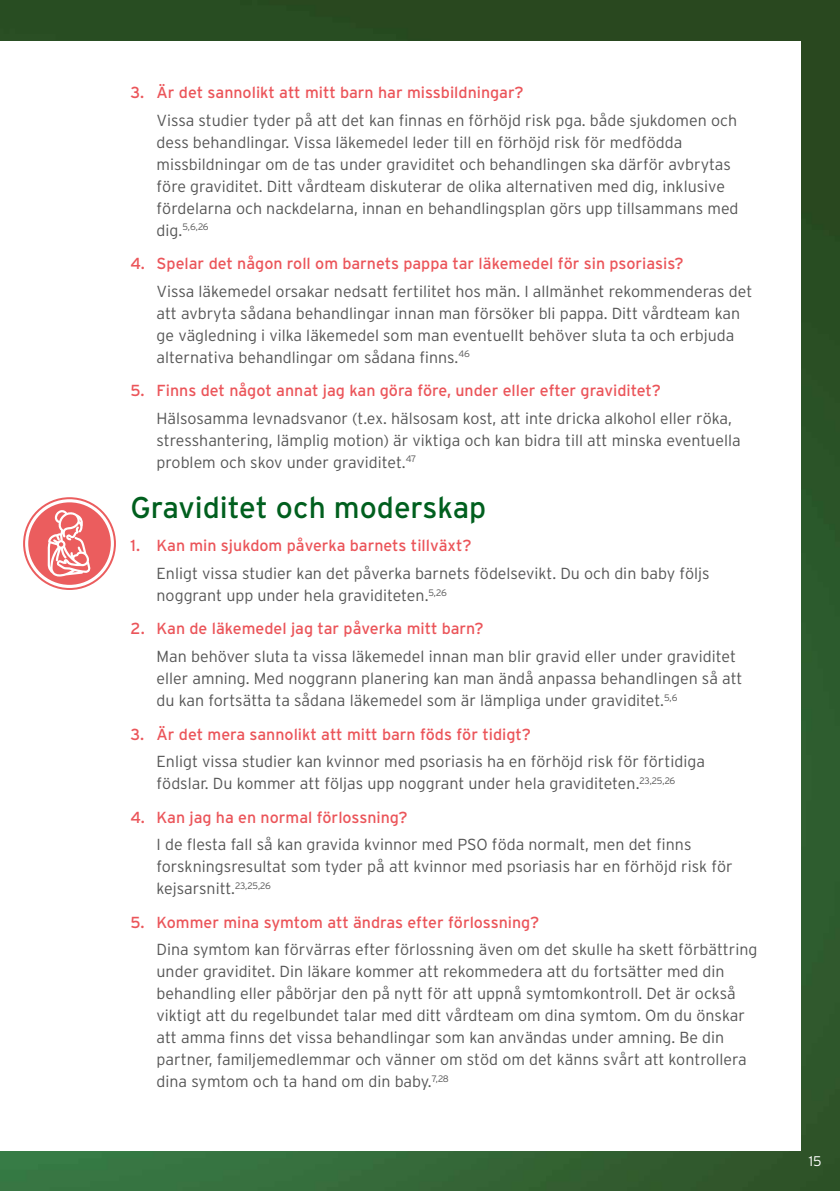
<style>
.page{position:relative;width:840px;height:1191px;background:#fff}
.page>*{position:absolute;margin:0;border:0;box-sizing:border-box;transform-origin:0 0}
.t1{font:30px "Interstate";color:#005f1e}
.t2{font:300 16px/22px "Interstate";color:#565656}
.t3{font:16px "Interstate";color:#eb555a}
.t4{font:300 14px "Interstate";color:#fff}
.t5{font:300 9.4px "Interstate";color:#565656}
.s1{font-size:16px}
</style>
<div class="page">
<img style="left:0;top:0;width:839px;height:1191px">
<div style="left:0;top:41px;width:800px;height:1109px;background:#fff"></div>
<div style="left:23px;top:497px;width:93px;height:93px;border:2px solid #eb5d5e;border-radius:50%"></div>
<svg style="left:28px;top:502px;width:83px;height:83px"></svg>
<p class="t3" style="left:130px;top:82px;width:394px">3. Är det sannolikt att mitt barn har missbildningar?</p>
<p class="t2" style="left:156px;top:109px;width:583px">Vissa studier tyder på att det kan finnas en förhöjd risk pga. både sjukdomen och dess behandlingar. Vissa läkemedel leder till en förhöjd risk för medfödda missbildningar om de tas under graviditet och behandlingen ska därför avbrytas före graviditet. Ditt vårdteam diskuterar de olika alternativen med dig, inklusive fördelarna och nackdelarna, innan en behandlingsplan görs upp tillsammans med</p>
<p class="t5" style="left:156px;top:221px;width:54px"><span class="s1">dig.</span>5,6,26</p>
<p class="t3" style="left:130px;top:253px;width:554px">4. Spelar det någon roll om barnets pappa tar läkemedel för sin psoriasis?</p>
<p class="t2" style="left:156px;top:280px;width:597px">Vissa läkemedel orsakar nedsatt fertilitet hos män. I allmänhet rekommenderas det att avbryta sådana behandlingar innan man försöker bli pappa. Ditt vårdteam kan ge vägledning i vilka läkemedel som man eventuellt behöver sluta ta och erbjuda alternativa behandlingar om sådana finns.<sup>46</sup></p>
<p class="t3" style="left:130px;top:380px;width:531px">5. Finns det något annat jag kan göra före, under eller efter graviditet?</p>
<p class="t2" style="left:156px;top:407px;width:585px">Hälsosamma levnadsvanor (t.ex. hälsosam kost, att inte dricka alkohol eller röka, stresshantering, lämplig motion) är viktiga och kan bidra till att minska eventuella problem och skov under graviditet.<sup>47</sup></p>
<h1 class="t1" style="left:130px;top:489px;width:357px">Graviditet och moderskap</h1>
<p class="t3" style="left:130px;top:536px;width:342px">1. Kan min sjukdom påverka barnets tillväxt?</p>
<p class="t2" style="left:156px;top:562px;width:554px">Enligt vissa studier kan det påverka barnets födelsevikt. Du och din baby följs noggrant upp under hela graviditeten.<sup>5,26</sup></p>
<p class="t3" style="left:130px;top:619px;width:354px">2. Kan de läkemedel jag tar påverka mitt barn?</p>
<p class="t2" style="left:156px;top:645px;width:587px">Man behöver sluta ta vissa läkemedel innan man blir gravid eller under graviditet eller amning. Med noggrann planering kan man ändå anpassa behandlingen så att du kan fortsätta ta sådana läkemedel som är lämpliga under graviditet.<sup>5,6</sup></p>
<p class="t3" style="left:130px;top:724px;width:401px">3. Är det mera sannolikt att mitt barn föds för tidigt?</p>
<p class="t2" style="left:156px;top:750px;width:549px">Enligt vissa studier kan kvinnor med psoriasis ha en förhöjd risk för förtidiga födslar. Du kommer att följas upp noggrant under hela graviditeten.<sup>23,25,26</sup></p>
<p class="t3" style="left:130px;top:807px;width:278px">4. Kan jag ha en normal förlossning?</p>
<p class="t2" style="left:156px;top:833px;width:577px">I de flesta fall så kan gravida kvinnor med PSO föda normalt, men det finns forskningsresultat som tyder på att kvinnor med psoriasis har en förhöjd risk för kejsarsnitt.<sup>23,25,26</sup></p>
<p class="t3" style="left:130px;top:912px;width:410px">5. Kommer mina symtom att ändras efter förlossning?</p>
<p class="t2" style="left:156px;top:938px;width:602px">Dina symtom kan förvärras efter förlossning även om det skulle ha skett förbättring under graviditet. Din läkare kommer att rekommedera att du fortsätter med din behandling eller påbörjar den på nytt för att uppnå symtomkontroll. Det är också viktigt att du regelbundet talar med ditt vårdteam om dina symtom. Om du önskar att amma finns det vissa behandlingar som kan användas under amning. Be din partner, familjemedlemmar och vänner om stöd om det känns svårt att kontrollera dina symtom och ta hand om din baby.<sup>7,28</sup></p>
<p class="t4" style="left:808px;top:1152px;width:14px">15</p>
</div>
